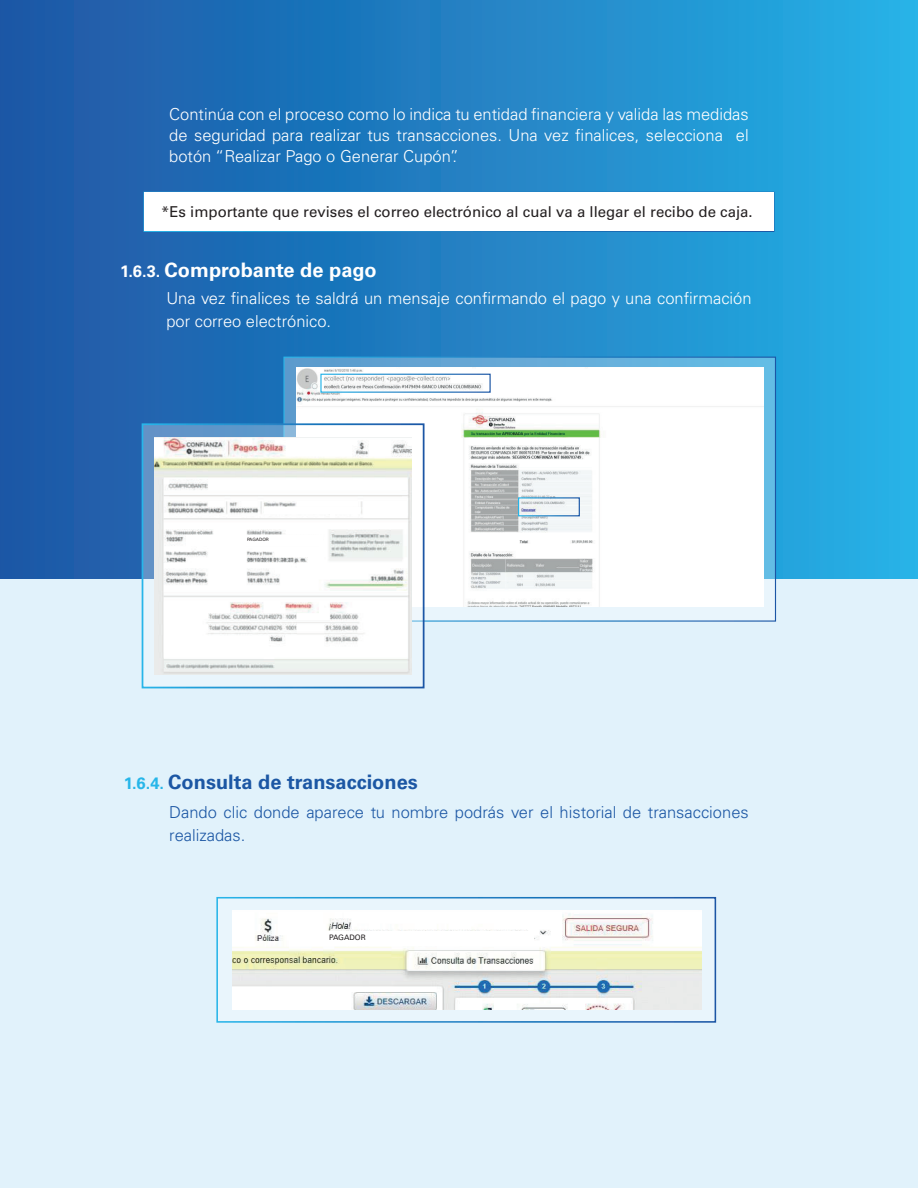
<style>
.page{position:relative;width:918px;height:1188px;background:#e1f2fb}
.page>*{position:absolute;margin:0;border:0;box-sizing:border-box;transform-origin:0 0}
.t1{font:700 19.95px "Univers LT Std";color:#1c57a4}
.t2{font:700 19.95px "Univers LT Std";color:#fff}
.t3{font:300 16.5px/21px "Univers LT Std";color:#fff;text-align:justify}
.t4{font:300 16.5px/22.8px "Univers LT Std";color:#1c57a4}
.t5{font:15px "Univers LT Std";color:#231f20}
.t6{font:7.5px "Univers LT Std";color:#231f20}
.t7{font:4.5px "Univers LT Std";color:#231f20}
.s1{font-size:16.5px}
.s2{font-size:16.5px;color:#27b6e9}
</style>
<div class="page">
<div style="left:217px;top:898px;width:498px;height:124px;background:#e9f5fc"></div>
<div style="left:216px;top:897px;width:500px;height:126px;border:2px solid #fff"></div>
<img style="left:233px;top:910px;width:468px;height:100px">
<div style="left:0;top:0;width:918px;height:578px;background:linear-gradient(to right,#1c54a4,#27b0e5)"></div>
<div style="left:144px;top:192px;width:630px;height:40px;background:#fff;border:1px solid #fff"></div>
<svg style="left:285px;top:359px;width:489px;height:220px;background:#6db4dd"></svg>
<img style="left:297px;top:368px;width:467px;height:239px">
<div style="left:518px;top:497px;width:62px;height:19px;border:1px solid #fff"></div>
<div style="left:320px;top:374px;width:171px;height:19px;border:1px solid #fff"></div>
<svg style="left:145px;top:426px;width:277px;height:249px"></svg>
<div style="left:142px;top:423px;width:283px;height:265px;border:2px solid #fff"></div>
<img style="left:154px;top:438px;width:258px;height:236px">
<div style="left:264px;top:507px;width:96px;height:7px;background:#fff"></div>
<div style="left:245px;top:536px;width:78px;height:10px;background:#fff"></div>
<div style="left:319px;top:931px;width:215px;height:15px;background:#fff"></div>
<p class="t3" style="left:169px;top:104px;width:581px">Continúa con el proceso como lo indica tu entidad financiera y valida las medidas de seguridad para realizar tus transacciones. Una vez finalices, selecciona el botón “Realizar Pago o Generar Cupón”.</p>
<p class="t5" style="left:161px;top:202px;width:593px">*Es importante que revises el correo electrónico al cual va a llegar el recibo de caja.</p>
<p class="t2" style="left:120px;top:258px;width:258px"><span class="s1">1.6.3.</span> Comprobante de pago</p>
<p class="t3" style="left:166px;top:287px;width:587px;line-height:22.8px">Una vez finalices te saldrá un mensaje confirmando el pago y una confirmación por correo electrónico.</p>
<p class="t7" style="left:247px;top:536px;width:23px">PAGADOR</p>
<p class="t1" style="left:124px;top:771px;width:296px"><span class="s2">1.6.4.</span> Consulta de transacciones</p>
<p class="t4" style="left:169px;top:801px;width:581px">Dando clic donde aparece tu nombre podrás ver el historial de transacciones realizadas.</p>
<p class="t6" style="left:329px;top:933px;width:38px">PAGADOR</p>
</div>
